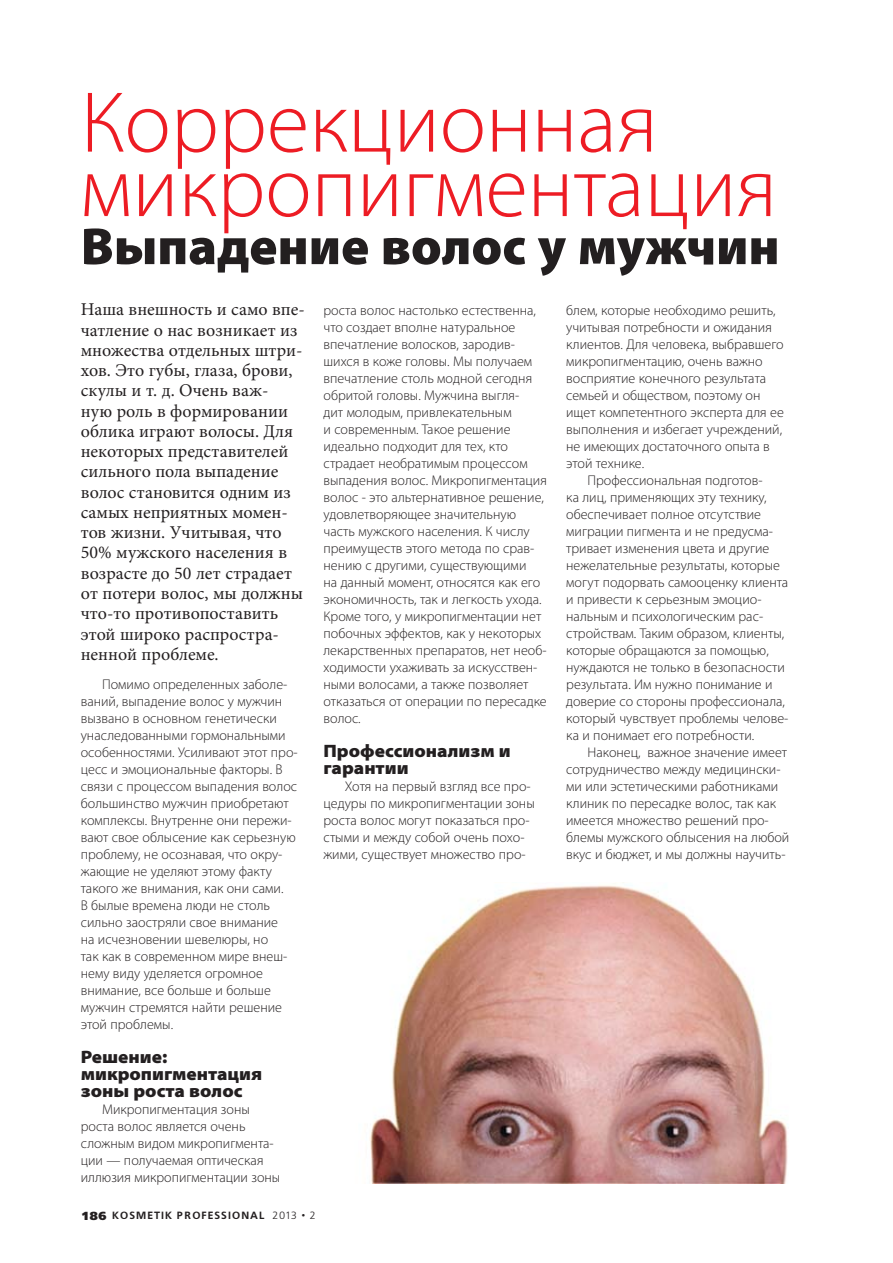
<style>
.page{position:relative;width:893px;height:1263px;background:#fff}
.page>*{position:absolute;margin:0;border:0;box-sizing:border-box;transform-origin:0 0}
.t1{font:300 87px/64.5px "Myriad Pro";color:#ed1c24}
.t2{font:900 52.5px "Myriad Pro";color:#231f20}
.t3{font:18px/20.2px "Minion Pro";color:#231f20}
.t4{font:900 semi-expanded 18px/17px "Myriad Pro";color:#231f20}
.t5{font:300 14.1px/17px "Myriad Pro";color:#231f20}
.t6{font:700 10.5px "Free Set C";letter-spacing:.1em;color:#231f20}
.t7{font:10.5px "Free Set C";color:#231f20}
.s1{font-family:"Free Set Black C";font-weight:400;font-size:11.7px}
.s2{font-weight:700}
</style>
<div class="page">
<img style="left:369px;top:885px;width:419px;height:298px">
<h1 class="t1" style="left:81px;top:90px;width:698px">Коррекционная микропигментация</h1>
<h2 class="t2" style="left:81px;top:211px;width:700px">Выпадение волос у мужчин</h2>
<p class="t3" style="left:81px;top:300px;width:225px">Наша внешность и само впе&shy;чатление о нас возникает из множества отдельных штри&shy;хов. Это губы, глаза, брови, скулы и т. д. Очень важ-<br>ную роль в формировании облика играют волосы. Для некоторых представителей сильного пола выпадение волос становится одним из самых неприятных момен&shy;тов жизни. Учитывая, что<br>50% мужского населения в возрасте до 50 лет страдает от потери волос, мы должны что-то противопоставить этой широко распростра&shy;ненной проблеме.</p>
<p class="t5" style="left:81px;top:676px;width:218px;text-indent:21px">Помимо определенных заболе&shy;ваний, выпадение волос у мужчин вызвано в основном генетически унаследованными гормональными особенностями. Усиливают этот про&shy;цесс и эмоциональные факторы. В связи с процессом выпадения волос большинство мужчин приобретают комплексы. Внутренне они пережи&shy;вают свое облысение как серьезную проблему, не осознавая, что окру&shy;жающие не уделяют этому факту такого же внимания, как они сами.<br>В былые времена люди не столь сильно заостряли свое внимание<br>на исчезновении шевелюры, но<br>так как в современном мире внеш&shy;нему виду уделяется огромное внимание, все больше и больше мужчин стремятся найти решение этой проблемы.</p>
<p class="t4" style="left:81px;top:1049px;width:183px">Решение: микропигментация зоны роста волос</p>
<p class="t5" style="left:81px;top:1101px;width:201px;text-indent:21px">Микропигментация зоны роста волос является очень сложным видом микропигмента&shy;ции — получаемая оптическая иллюзия микропигментации зоны</p>
<p class="t5" style="left:566px;top:301px;width:211px">блем, которые необходимо решить,</p>
<p class="t5" style="left:566px;top:318px;width:207px">учитывая потребности и ожидания</p>
<p class="t5" style="left:566px;top:335px;width:219px">клиентов. Для человека, выбравшего</p>
<p class="t5" style="left:566px;top:352px;width:198px">микропигментацию, очень важно</p>
<p class="t5" style="left:566px;top:369px;width:202px">восприятие конечного результата</p>
<p class="t5" style="left:566px;top:386px;width:196px">семьей и обществом, поэтому он</p>
<p class="t5" style="left:566px;top:403px;width:219px">ищет компетентного эксперта для ее</p>
<p class="t5" style="left:566px;top:420px;width:217px">выполнения и избегает учреждений,</p>
<p class="t5" style="left:566px;top:437px;width:205px">не имеющих достаточного опыта в</p>
<p class="t5" style="left:566px;top:454px;width:79px">этой технике.</p>
<p class="t5" style="left:587px;top:471px;width:177px">Профессиональная подготов-</p>
<p class="t5" style="left:566px;top:488px;width:202px">ка лиц, применяющих эту технику,</p>
<p class="t5" style="left:566px;top:505px;width:196px">обеспечивает полное отсутствие</p>
<p class="t5" style="left:566px;top:522px;width:208px">миграции пигмента и не предусма-</p>
<p class="t5" style="left:566px;top:539px;width:205px">тривает изменения цвета и другие</p>
<p class="t5" style="left:566px;top:556px;width:215px">нежелательные результаты, которые</p>
<p class="t5" style="left:566px;top:573px;width:224px">могут подорвать самооценку клиента</p>
<p class="t5" style="left:566px;top:590px;width:197px">и привести к серьезным эмоцио-</p>
<p class="t5" style="left:566px;top:607px;width:198px">нальным и психологическим рас-</p>
<p class="t5" style="left:566px;top:624px;width:220px">стройствам. Таким образом, клиенты,</p>
<p class="t5" style="left:566px;top:641px;width:204px">которые обращаются за помощью,</p>
<p class="t5" style="left:566px;top:658px;width:220px">нуждаются не только в безопасности</p>
<p class="t5" style="left:566px;top:675px;width:208px">результата. Им нужно понимание и</p>
<p class="t5" style="left:566px;top:692px;width:220px">доверие со стороны профессионала,</p>
<p class="t5" style="left:566px;top:709px;width:224px">который чувствует проблемы челове-</p>
<p class="t5" style="left:566px;top:726px;width:190px">ка и понимает его потребности.</p>
<p class="t5" style="left:587px;top:743px;width:201px">Наконец, важное значение имеет</p>
<p class="t5" style="left:566px;top:760px;width:216px">сотрудничество между медицински-</p>
<p class="t5" style="left:566px;top:777px;width:214px">ми или эстетическими работниками</p>
<p class="t5" style="left:566px;top:794px;width:211px">клиник по пересадке волос, так как</p>
<p class="t5" style="left:566px;top:811px;width:204px">имеется множество решений про-</p>
<p class="t5" style="left:566px;top:828px;width:225px">блемы мужского облысения на любой</p>
<p class="t5" style="left:566px;top:845px;width:221px">вкус и бюджет, и мы должны научить-</p>
<p class="t5" style="left:323px;top:301px;width:225px">роста волос настолько естественна, что создает вполне натуральное впечатление волосков, зародив&shy;шихся в коже головы. Мы получаем впечатление столь модной сегодня обритой головы. Мужчина выгля-<br>дит молодым, привлекательным<br>и современным. Такое решение идеально подходит для тех, кто страдает необратимым процессом выпадения волос. Микропигментация волос - это альтернативное решение, удовлетворяющее значительную часть мужского населения. К числу преимуществ этого метода по срав&shy;нению с другими, существующими<br>на данный момент, относятся как его экономичность, так и легкость ухода.<br>Кроме того, у микропигментации нет побочных эффектов, как у некоторых лекарственных препаратов, нет необ&shy;ходимости ухаживать за искусствен&shy;ными волосами, а также позволяет отказаться от операции по пересадке волос.</p>
<p class="t4" style="left:323px;top:742px;width:189px">Профессионализм и гарантии</p>
<p class="t5" style="left:323px;top:778px;width:213px;text-indent:21px">Хотя на первый взгляд все про&shy;цедуры по микропигментации зоны роста волос могут показаться про&shy;стыми и между собой очень похо&shy;жими, существует множество про-</p>
<p class="t6" style="left:81px;top:1209px;width:135px"><span class="s1">186</span> KOSMETIK PROFESSIO</p>
<p class="t7" style="left:241px;top:1210px;width:75px"><span class="s2">NAL</span> 2013 • 2</p>
</div>
